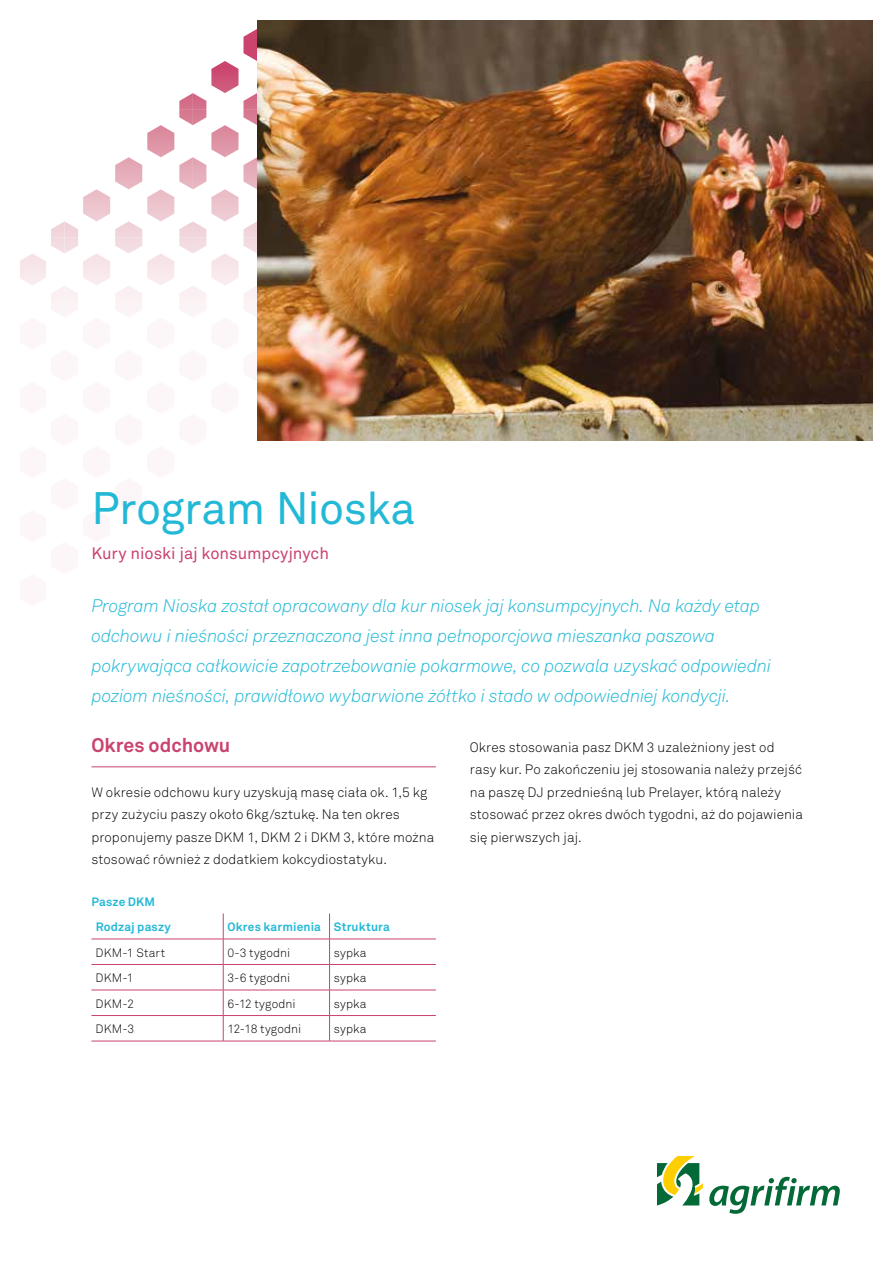
<style>
.page{position:relative;width:893px;height:1263px;background:#fff}
.page>*{position:absolute;margin:0;border:0;box-sizing:border-box;transform-origin:0 0}
.t1{font:45px "Akkurat Pro";letter-spacing:-.015em;color:#23b9d6}
.t2{font:700 19.5px "Akkurat Pro";color:#ca436e}
.t3{font:italic 300 18px/30px "Akkurat Pro";letter-spacing:-.015em;color:#23b9d6}
.t4{font:16.5px "Akkurat Pro";letter-spacing:-.005em;color:#ca436e}
.t5{font:300 13.5px/22.5px "Akkurat Pro";letter-spacing:.005em;color:#000}
.t6{font:300 12px "Akkurat Pro";letter-spacing:.01em;color:#000}
.t7{font:700 12px/25.5px "Akkurat Pro";letter-spacing:.015em;color:#23b9d6}
</style>
<div class="page">
<svg style="left:709px;top:1177px;width:131px;height:37px"></svg>
<svg style="left:657px;top:1156px;width:46px;height:49px"></svg>
<img style="left:20px;top:237px;width:45px;height:75px">
<img style="left:65px;top:109px;width:128px;height:203px">
<img style="left:193px;top:29px;width:64px;height:283px">
<img style="left:51px;top:221px;width:14px;height:16px">
<img style="left:179px;top:93px;width:14px;height:16px">
<img style="left:257px;top:20px;width:616px;height:420px">
<hr style="left:91px;top:766px;width:345px;height:1px;background:#ca436e">
<svg style="left:91px;top:913px;width:345px;height:128px"></svg>
<hr style="left:91px;top:939px;width:132px;height:1px;background:#ca436e">
<hr style="left:223px;top:939px;width:107px;height:1px;background:#ca436e">
<hr style="left:330px;top:939px;width:106px;height:1px;background:#ca436e">
<hr style="left:91px;top:964px;width:132px;height:1px;background:#ca436e">
<hr style="left:223px;top:964px;width:107px;height:1px;background:#ca436e">
<hr style="left:330px;top:964px;width:106px;height:1px;background:#ca436e">
<hr style="left:91px;top:990px;width:132px;height:1px;background:#ca436e">
<hr style="left:223px;top:990px;width:107px;height:1px;background:#ca436e">
<hr style="left:330px;top:990px;width:106px;height:1px;background:#ca436e">
<hr style="left:91px;top:1015px;width:132px;height:1px;background:#ca436e">
<hr style="left:223px;top:1015px;width:107px;height:1px;background:#ca436e">
<hr style="left:330px;top:1015px;width:106px;height:1px;background:#ca436e">
<hr style="left:91px;top:1041px;width:132px;height:1px;background:#ca436e">
<hr style="left:223px;top:1041px;width:107px;height:1px;background:#ca436e">
<hr style="left:330px;top:1041px;width:106px;height:1px;background:#ca436e">
<svg style="left:223px;top:913px;width:1px;height:128px"></svg>
<svg style="left:329px;top:913px;width:1px;height:128px"></svg>
<h1 class="t1" style="left:91px;top:482px;width:326px">Program Nioska</h1>
<p class="t4" style="left:91px;top:544px;width:239px">Kury nioski jaj konsumpcyjnych</p>
<p class="t3" style="left:91px;top:590px;width:681px">Program Nioska został opracowany dla kur niosek jaj konsumpcyjnych. Na każdy etap odchowu i nieśności przeznaczona jest inna pełnoporcjowa mieszanka paszowa pokrywająca całkowicie zapotrzebowanie pokarmowe, co pozwala uzyskać odpowiedni poziom nieśności, prawidłowo wybarwione żółtko i stado w odpowiedniej kondycji.</p>
<h2 class="t2" style="left:91px;top:733px;width:141px">Okres odchowu</h2>
<p class="t5" style="left:91px;top:781px;width:344px">W okresie odchowu kury uzyskują masę ciała ok. 1,5 kg przy zużyciu paszy około 6kg/sztukę. Na ten okres proponujemy pasze DKM 1, DKM 2 i DKM 3, które można stosować również z dodatkiem kokcydiostatyku.</p>
<p class="t7" style="left:96px;top:889px;width:77px;text-indent:-4px">Pasze DKM<br>Rodzaj paszy</p>
<p class="t5" style="left:470px;top:736px;width:335px">Okres stosowania pasz DKM 3 uzależniony jest od rasy kur. Po zakończeniu jej stosowania należy przejść na paszę DJ przednieśną lub Prelayer, którą należy stosować przez okres dwóch tygodni, aż do pojawienia się pierwszych jaj.</p>
<p class="t7" style="left:227px;top:914px;width:164px">Okres karmienia Struktura</p>
<p class="t6" style="left:96px;top:945px;width:71px">DKM-1 Start</p>
<p class="t6" style="left:227px;top:945px;width:64px">0-3 tygodni</p>
<p class="t6" style="left:334px;top:945px;width:34px">sypka</p>
<p class="t6" style="left:96px;top:971px;width:40px">DKM-1</p>
<p class="t6" style="left:227px;top:971px;width:64px">3-6 tygodni</p>
<p class="t6" style="left:334px;top:971px;width:34px">sypka</p>
<p class="t6" style="left:96px;top:996px;width:40px">DKM-2</p>
<p class="t6" style="left:227px;top:996px;width:70px">6-12 tygodni</p>
<p class="t6" style="left:334px;top:996px;width:34px">sypka</p>
<p class="t6" style="left:96px;top:1022px;width:40px">DKM-3</p>
<p class="t6" style="left:227px;top:1022px;width:75px">12-18 tygodni</p>
<p class="t6" style="left:334px;top:1022px;width:34px">sypka</p>
</div>
